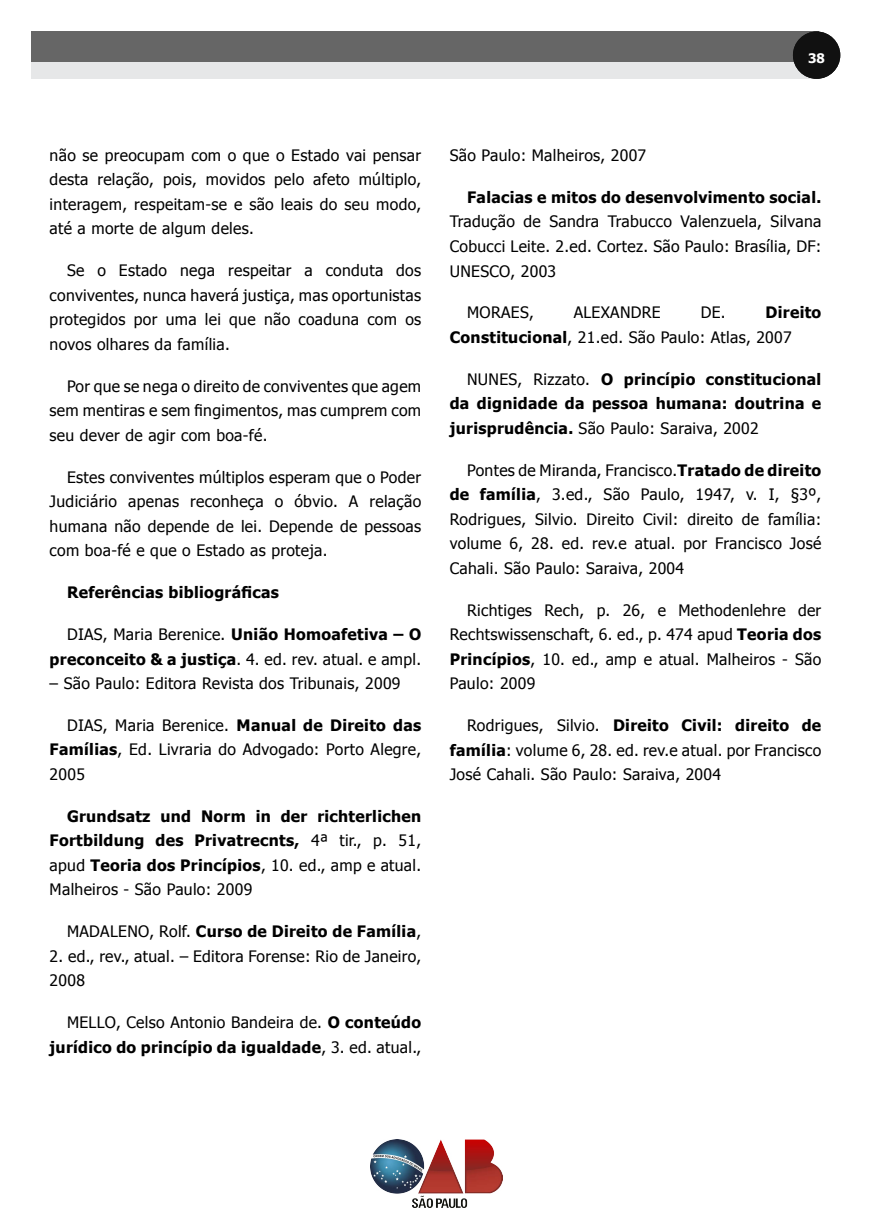
<style>
.page{position:relative;width:871px;height:1232px;background:#fff}
.page>*{position:absolute;margin:0;border:0;box-sizing:border-box;transform-origin:0 0}
.t1{font:15.75px/24.5px "Tahoma";letter-spacing:.02em;color:#000;text-align:justify}
.t2{font:700 15.75px/24.5px "Tahoma";letter-spacing:.02em;color:#000;text-align:justify}
.t3{font:700 13.12px "Tahoma";color:#fff}
.s1{font-weight:700}
.s2{font-weight:400}
</style>
<div class="page">
<img style="left:370px;top:1139px;width:132px;height:68px">
<div style="left:32px;top:31px;width:787px;height:48px;background:#e6e7e8"></div>
<div style="left:32px;top:31px;width:787px;height:31px;background:#666"></div>
<div style="left:792px;top:31px;width:48px;height:48px;background:#111;border-radius:50%"></div>
<p class="t3" style="left:808px;top:49px;width:18px">38</p>
<p class="t1" style="left:50px;top:142px;width:373px">não se preocupam com o que o Estado vai pensar desta relação, pois, movidos pelo afeto múltiplo, interagem, respeitam-se e são leais do seu modo, até a morte de algum deles.</p>
<p class="t1" style="left:50px;top:258px;width:373px;text-indent:17px">Se o Estado nega respeitar a conduta dos conviventes, nunca haverá justiça, mas oportunistas protegidos por uma lei que não coaduna com os novos olhares da família.</p>
<p class="t1" style="left:50px;top:373px;width:373px;text-indent:17px">Por que se nega o direito de conviventes que agem sem mentiras e sem fingimentos, mas cumprem com seu dever de agir com boa-fé.</p>
<p class="t1" style="left:50px;top:464px;width:373px;text-indent:17px">Estes conviventes múltiplos esperam que o Poder Judiciário apenas reconheça o óbvio. A relação humana não depende de lei. Depende de pessoas com boa-fé e que o Estado as proteja.</p>
<p class="t2" style="left:67px;top:579px;width:213px">Referências bibliográficas</p>
<p class="t1" style="left:50px;top:621px;width:373px;text-align:right">DIAS, Maria Berenice. <span class="s1">União Homoafetiva – O preconceito &amp; a justiça</span>. 4. ed. rev. atual. e ampl.</p>
<p class="t1" style="left:50px;top:670px;width:352px">– São Paulo: Editora Revista dos Tribunais, 2009</p>
<p class="t1" style="left:50px;top:712px;width:373px;text-indent:17px">DIAS, Maria Berenice. <span class="s1">Manual de Direito das Famílias</span>, Ed. Livraria do Advogado: Porto Alegre, 2005</p>
<p class="t2" style="left:50px;top:803px;width:373px;text-indent:17px">Grundsatz und Norm in der richterlichen Fortbildung des Privatrecnts, <span class="s2">4ª tir., p. 51, apud</span> Teoria dos Princípios<span class="s2">, 10. ed., amp e atual.<br>Malheiros - São Paulo: 2009</span></p>
<p class="t2" style="left:67px;top:918px;width:355px"><span class="s2">MADALENO, Rolf.</span> Curso de Direito de Família<span class="s2">,</span></p>
<p class="t1" style="left:50px;top:943px;width:373px">2. ed., rev., atual. – Editora Forense: Rio de Janeiro,<br>2008</p>
<p class="t1" style="left:50px;top:1009px;width:373px;text-align:right">MELLO, Celso Antonio Bandeira de. <span class="s1">O conteúdo jurídico do princípio da igualdade</span>, 3. ed. atual.,</p>
<p class="t1" style="left:449px;top:142px;width:198px">São Paulo: Malheiros, 2007</p>
<p class="t2" style="left:467px;top:184px;width:356px">Falacias e mitos do desenvolvimento social.</p>
<p class="t1" style="left:449px;top:209px;width:373px">Tradução de Sandra Trabucco Valenzuela, Silvana Cobucci Leite. 2.ed. Cortez. São Paulo: Brasília, DF:<br>UNESCO, 2003</p>
<p class="t1" style="left:467px;top:300px;width:68px">MORAES,</p>
<p class="t1" style="left:573px;top:300px;width:89px">ALEXANDRE</p>
<p class="t1" style="left:700px;top:300px;width:26px">DE.</p>
<p class="t1" style="left:449px;top:300px;width:373px;text-indent:316px"><span class="s1">Direito<br>Constitucional</span>, 21.ed. São Paulo: Atlas, 2007</p>
<p class="t2" style="left:449px;top:366px;width:373px;text-indent:17px"><span class="s2">NUNES, Rizzato.</span> O princípio constitucional da dignidade da pessoa humana: doutrina e jurisprudência. <span class="s2">São Paulo: Saraiva, 2002</span></p>
<p class="t1" style="left:449px;top:457px;width:373px;text-indent:17px">Pontes de Miranda, Francisco.<span class="s1">Tratado de direito de família</span>, 3.ed., São Paulo, 1947, v. I, §3º, Rodrigues, Silvio. Direito Civil: direito de família: volume 6, 28. ed. rev.e atual. por Francisco José Cahali. São Paulo: Saraiva, 2004</p>
<p class="t1" style="left:449px;top:597px;width:373px;text-indent:17px">Richtiges Rech, p. 26, e Methodenlehre der Rechtswissenschaft, 6. ed., p. 474 apud <span class="s1">Teoria dos Princípios</span>, 10. ed., amp e atual. Malheiros - São Paulo: 2009</p>
<p class="t1" style="left:449px;top:712px;width:373px;text-indent:17px">Rodrigues, Silvio. <span class="s1">Direito Civil: direito de família</span>: volume 6, 28. ed. rev.e atual. por Francisco José Cahali. São Paulo: Saraiva, 2004</p>
</div>
